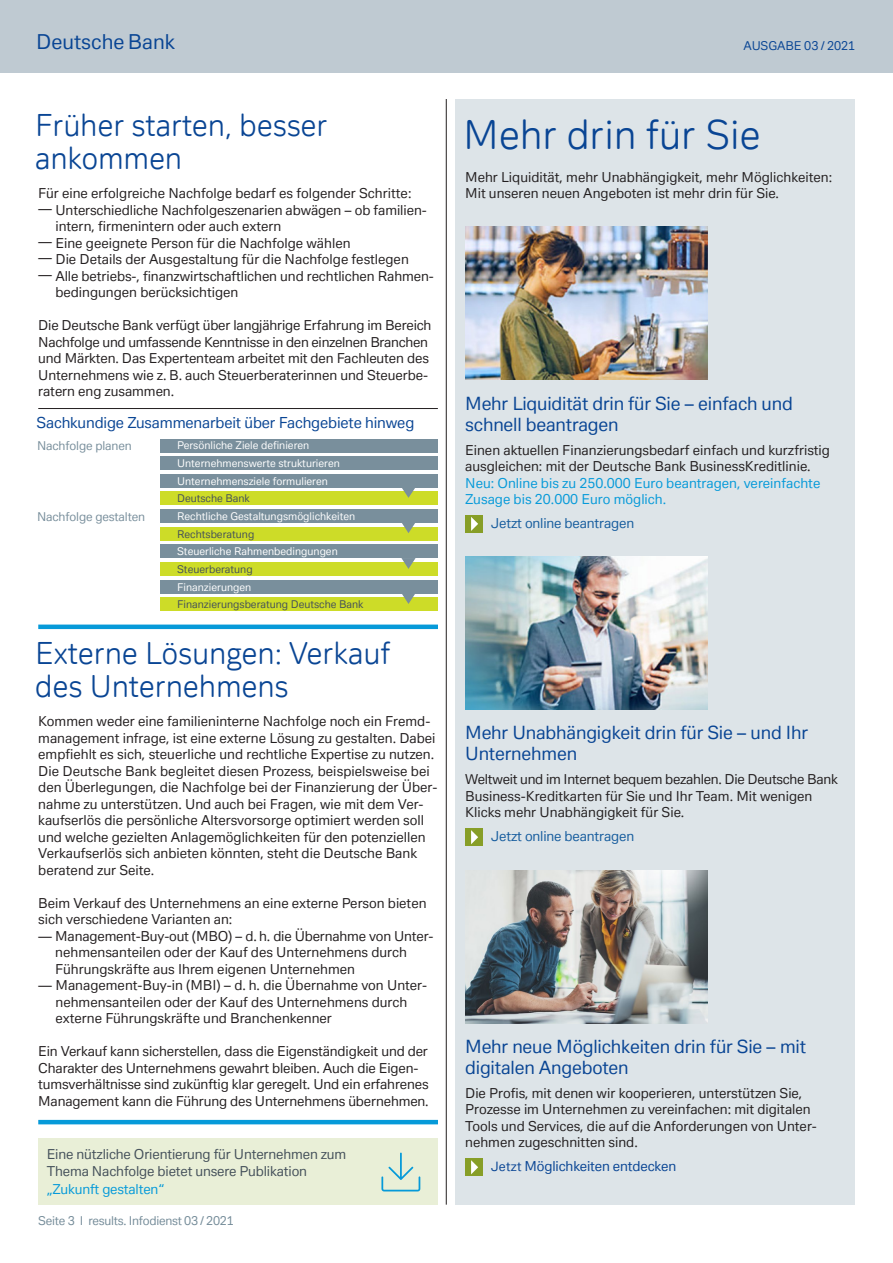
<style>
.page{position:relative;width:893px;height:1263px;background:#fff}
.page>*{position:absolute;margin:0;border:0;box-sizing:border-box;transform-origin:0 0}
.Headline_Display_20{font:39.6px "Deutsche Bank Display";letter-spacing:-.01em;color:#094594}
.Headline_Display_20-2{font:30px/33px "Deutsche Bank Display";letter-spacing:-.01em;color:#094594}
.t1{font:20.25px "Deutsche Bank Text";color:#094594}
.Kasten_Head_12_pt{font:18px/21px "Deutsche Bank Text";letter-spacing:-.01em;color:#094594}
.Kasten_Headline_10_p{font:15px "Deutsche Bank Text";letter-spacing:-.01em;color:#094594}
.Copy_9_pt{font:13.5px/16.5px "Deutsche Bank Text";color:#231f20}
.Kasten_Headline_10_p-2{font:13.5px/17.2px "Deutsche Bank Text";letter-spacing:-.01em;color:#44505a}
.Hyperlink_9_pt{font:13.5px "Deutsche Bank Text";letter-spacing:-.01em;color:#175d9e}
.Hyperlink_9_pt-2{font:13.5px "Deutsche Bank Text";letter-spacing:-.01em;color:#094594}
.Kasten_Head_8_5_pt{font:12px "Deutsche Bank Text";letter-spacing:-.01em;color:#798f9c}
.t2{font:12px "Deutsche Bank Text";letter-spacing:-.02em;color:#758c99}
.t3{font:12px "Deutsche Bank Text";letter-spacing:-.005em;color:#094594}
.Kasten_Copy_8_pt{font:10.5px "Deutsche Bank Text";color:#fff}
.Kasten_Copy_8_pt-2{font:10.5px "Deutsche Bank Text";color:#44505a}
.s1{color:#069ad9}
.s2{font-size:12.75px}
</style>
<div class="page">
<div style="left:0;top:0;width:893px;height:72px;background:#bfcad2"></div>
<div style="left:455px;top:99px;width:400px;height:1106px;background:#dde4e8"></div>
<hr style="left:446px;top:99px;width:1px;height:1106px;background:#231f20">
<img style="left:465px;top:226px;width:242px;height:153px">
<div style="left:465px;top:515px;width:18px;height:17px;background:#879e27"></div>
<svg style="left:471px;top:517px;width:7px;height:14px"></svg>
<img style="left:465px;top:870px;width:243px;height:153px">
<div style="left:465px;top:1158px;width:18px;height:18px;background:#879e27"></div>
<svg style="left:471px;top:1160px;width:7px;height:14px"></svg>
<img style="left:465px;top:556px;width:242px;height:153px">
<div style="left:465px;top:828px;width:18px;height:18px;background:#879e27"></div>
<svg style="left:471px;top:830px;width:7px;height:14px"></svg>
<div style="left:38px;top:624px;width:400px;height:5px;background:#069ad9"></div>
<hr style="left:38px;top:408px;width:400px;height:1px;background:#231f20">
<div style="left:160px;top:509px;width:278px;height:14px;background:#798f9c"></div>
<div style="left:160px;top:544px;width:278px;height:14px;background:#798f9c"></div>
<div style="left:160px;top:580px;width:278px;height:13px;background:#798f9c"></div>
<div style="left:160px;top:527px;width:278px;height:13px;background:#cddc28"></div>
<div style="left:160px;top:562px;width:278px;height:14px;background:#cddc28"></div>
<div style="left:160px;top:597px;width:278px;height:14px;background:#cddc28"></div>
<div style="left:160px;top:492px;width:278px;height:13px;background:#cddc28"></div>
<svg style="left:402px;top:523px;width:13px;height:10px"></svg>
<svg style="left:401px;top:558px;width:15px;height:11px"></svg>
<svg style="left:401px;top:593px;width:15px;height:11px"></svg>
<svg style="left:401px;top:488px;width:15px;height:10px"></svg>
<div style="left:160px;top:439px;width:278px;height:13px;background:#798f9c"></div>
<div style="left:160px;top:456px;width:278px;height:14px;background:#798f9c"></div>
<div style="left:160px;top:474px;width:278px;height:14px;background:#798f9c"></div>
<div style="left:38px;top:1139px;width:400px;height:66px;background:#e9efd7"></div>
<hr style="left:38px;top:1120px;width:400px;height:4px;background:#069ad9">
<svg style="left:381px;top:1152px;width:39px;height:39px"></svg>
<h3 class="t1" style="left:36px;top:29px;width:141px">Deutsche Bank</h3>
<p class="t3" style="left:743px;top:38px;width:113px">AUSGABE 03 / 2021</p>
<p class="Headline_Display_20-2" style="left:35px;top:108px;width:295px">Früher starten, besser ankommen</p>
<p class="Copy_9_pt" style="left:38px;top:185px;width:375px">Für eine erfolgreiche Nachfolge bedarf es folgender Schritte:</p>
<p class="Copy_9_pt" style="left:55px;top:201px;width:372px;text-indent:-17px">— Unterschiedliche Nachfolgeszenarien abwägen – ob familien&shy;intern, firmenintern oder auch extern</p>
<p class="Copy_9_pt" style="left:38px;top:234px;width:314px">— Eine geeignete Person für die Nachfolge wählen</p>
<p class="Copy_9_pt" style="left:38px;top:251px;width:372px">— Die Details der Ausgestaltung für die Nachfolge festlegen</p>
<p class="Copy_9_pt" style="left:55px;top:267px;width:380px;text-indent:-17px">— Alle betriebs-, finanzwirtschaftlichen und rechtlichen Rahmen&shy;bedingungen berücksichtigen</p>
<p class="Copy_9_pt" style="left:38px;top:317px;width:395px">Die Deutsche Bank verfügt über langjährige Erfahrung im Bereich Nachfolge und umfassende Kenntnisse in den einzelnen Branchen und Märkten. Das Expertenteam arbeitet mit den Fachleuten des Unternehmens wie z. B. auch Steuerberaterinnen und Steuerbe&shy;ratern eng zusammen.</p>
<p class="Kasten_Headline_10_p" style="left:37px;top:413px;width:379px">Sachkundige Zusammenarbeit über Fachgebiete hinweg</p>
<p class="Kasten_Head_8_5_pt" style="left:37px;top:438px;width:96px">Nachfolge planen</p>
<p class="Kasten_Copy_8_pt" style="left:177px;top:439px;width:134px">Persönliche Ziele definieren</p>
<p class="Kasten_Copy_8_pt" style="left:177px;top:457px;width:164px">Unternehmenswerte strukturieren</p>
<p class="Kasten_Copy_8_pt" style="left:177px;top:474px;width:152px">Unternehmensziele formulieren</p>
<p class="Kasten_Copy_8_pt-2" style="left:177px;top:492px;width:74px">Deutsche Bank</p>
<p class="Kasten_Head_8_5_pt" style="left:37px;top:509px;width:110px">Nachfolge gestalten</p>
<p class="Kasten_Copy_8_pt" style="left:177px;top:509px;width:180px">Rechtliche Gestaltungsmöglichkeiten</p>
<p class="Kasten_Copy_8_pt" style="left:177px;top:545px;width:162px">Steuerliche Rahmenbedingungen</p>
<p class="Kasten_Copy_8_pt" style="left:177px;top:580px;width:76px">Finanzierungen</p>
<p class="Kasten_Copy_8_pt-2" style="left:177px;top:527px;width:79px">Rechtsberatung</p>
<p class="Kasten_Copy_8_pt-2" style="left:177px;top:562px;width:77px">Steuerberatung</p>
<p class="Kasten_Copy_8_pt-2" style="left:177px;top:598px;width:188px">Finanzierungsberatung Deutsche Bank</p>
<p class="Headline_Display_20-2" style="left:35px;top:637px;width:357px">Externe Lösungen: Verkauf des Unternehmens</p>
<p class="Copy_9_pt" style="left:38px;top:713px;width:401px">Kommen weder eine familieninterne Nachfolge noch ein Fremd&shy;management infrage, ist eine externe Lösung zu gestalten. Dabei empfiehlt es sich, steuerliche und rechtliche Expertise zu nutzen.<br>Die Deutsche Bank begleitet diesen Prozess, beispielsweise bei den Überlegungen, die Nachfolge bei der Finanzierung der Über&shy;nahme zu unterstützen. Und auch bei Fragen, wie mit dem Ver&shy;kaufserlös die persönliche Altersvorsorge optimiert werden soll und welche gezielten Anlagemöglichkeiten für den potenziellen Verkaufserlös sich anbieten könnten, steht die Deutsche Bank beratend zur Seite.</p>
<p class="Copy_9_pt" style="left:38px;top:894px;width:390px">Beim Verkauf des Unternehmens an eine externe Person bieten sich verschiedene Varianten an:</p>
<p class="Copy_9_pt" style="left:55px;top:927px;width:380px;text-indent:-17px">— Management-Buy-out (MBO) – d. h. die Übernahme von Unter&shy;nehmensanteilen oder der Kauf des Unternehmens durch<br>Führungskräfte aus Ihrem eigenen Unternehmen</p>
<p class="Copy_9_pt" style="left:56px;top:977px;width:373px;text-indent:-17px">— Management-Buy-in (MBI) – d. h. die Übernahme von Unter&shy;nehmensanteilen oder der Kauf des Unternehmens durch externe Führungskräfte und Branchenkenner</p>
<p class="Copy_9_pt" style="left:38px;top:1043px;width:392px">Ein Verkauf kann sicherstellen, dass die Eigenständigkeit und der Charakter des Unternehmens gewahrt bleiben. Auch die Eigen&shy;tumsverhältnisse sind zukünftig klar geregelt. Und ein erfahrenes Management kann die Führung des Unternehmens übernehmen.</p>
<p class="Kasten_Headline_10_p-2" style="left:47px;top:1145px;width:301px">Eine nützliche Orientierung für Unternehmen zum<br>Thema Nachfolge bietet unsere Publikation <span class="s1">„Zukunft gestalten“</span></p>
<p class="t2" style="left:38px;top:1213px;width:197px">Seite 3 I results. Infodienst 03 / 2021</p>
<p class="Headline_Display_20" style="left:463px;top:109px;width:300px">Mehr drin für Sie</p>
<p class="Copy_9_pt" style="left:465px;top:168px;width:368px">Mehr Liquidität, mehr Unabhängigkeit, mehr Möglichkeiten:<br>Mit unseren neuen Angeboten ist mehr drin für Sie.</p>
<p class="Kasten_Head_12_pt" style="left:465px;top:392px;width:329px">Mehr Liquidität drin für Sie – einfach und schnell beantragen</p>
<p class="Copy_9_pt" style="left:465px;top:441px;width:366px">Einen aktuellen Finanzierungsbedarf einfach und kurzfristig ausgleichen: mit der Deutsche Bank BusinessKreditlinie.<br><span class="s1">Neu: Online bis zu 250.000 Euro beantragen, vereinfachte Zusage bis 20.000 Euro möglich.</span></p>
<p class="Hyperlink_9_pt" style="left:491px;top:515px;width:144px">Jetzt online beantragen</p>
<p class="Kasten_Head_12_pt" style="left:465px;top:722px;width:344px">Mehr Unabhängigkeit drin für Sie – und Ihr<br>Unternehmen</p>
<p class="Copy_9_pt" style="left:465px;top:771px;width:374px">Weltweit und im Internet bequem bezahlen. Die Deutsche Bank<br>Business-Kreditkarten für Sie und Ihr Team. Mit wenigen<br>Klicks mehr Unabhängigkeit für Sie.</p>
<p class="Hyperlink_9_pt" style="left:491px;top:828px;width:144px">Jetzt online beantragen</p>
<p class="Kasten_Head_12_pt" style="left:465px;top:1035px;width:342px">Mehr neue Möglichkeiten drin für Sie – mit digitalen Angeboten</p>
<p class="Copy_9_pt" style="left:465px;top:1084px;width:352px">Die Profis, mit denen wir kooperieren, unterstützen Sie, Prozesse im Unternehmen zu vereinfachen: mit digitalen Tools und Services, die auf die Anforderungen von Unter&shy;nehmen zugeschnitten sind.</p>
<p class="Hyperlink_9_pt-2" style="left:491px;top:1158px;width:186px"><span class="s2">Jetzt</span> Möglichkeiten entdecken</p>
</div>
